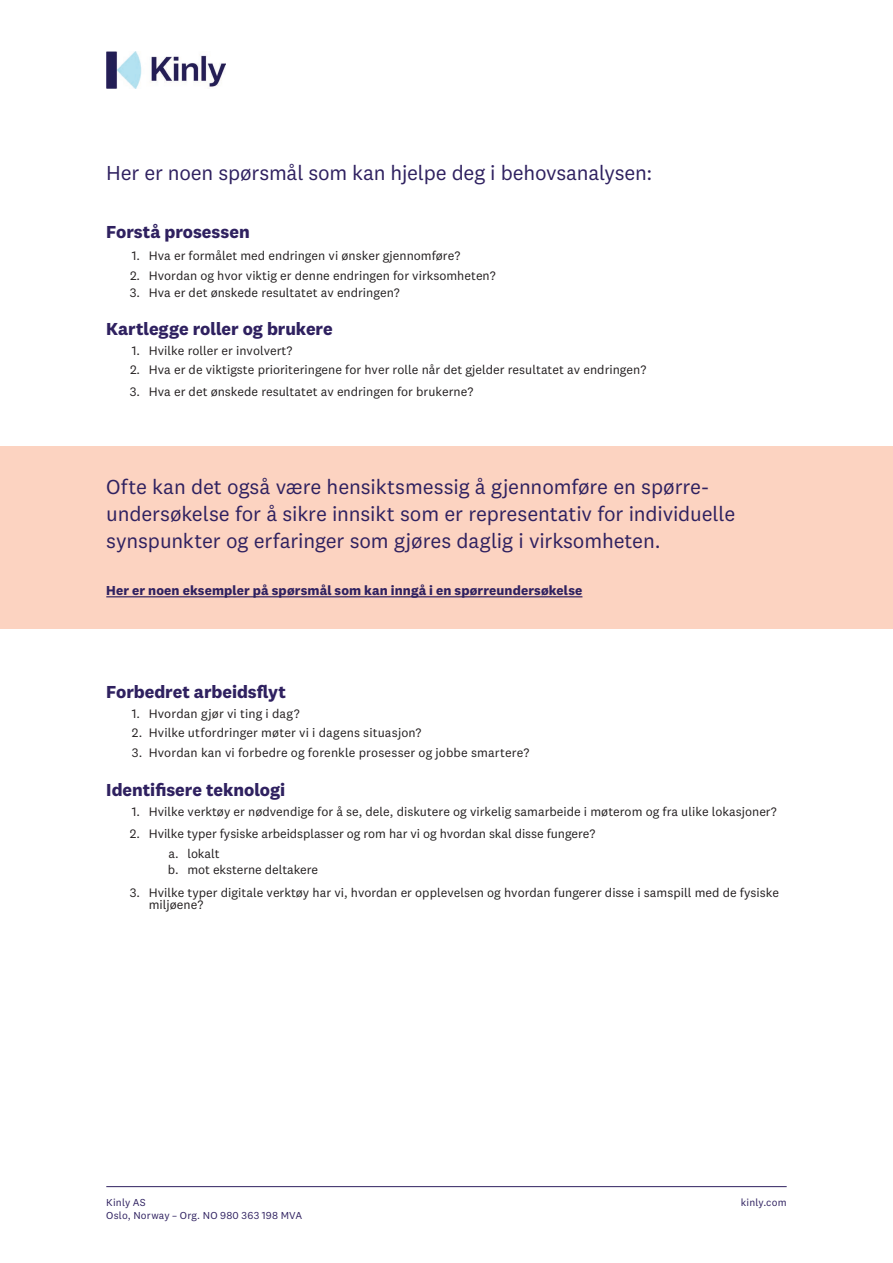
<style>
.page{position:relative;width:893px;height:1263px;background:#fff}
.page>*{position:absolute;margin:0;border:0;box-sizing:border-box;transform-origin:0 0}
.t1{font:21px/27px "National 2";letter-spacing:-.005em;color:#2f2160}
.t2{font:700 18px "National 2";color:#2f2160}
.t3{font:700 13.5px "National 2";letter-spacing:.01em;color:#2f2160}
.t4{font:12.75px/19.5px "National 2";color:#231f20}
.t5{font:10.5px/12.6px "National 2";letter-spacing:.015em;color:#2f2160}
</style>
<div class="page">
<hr style="left:106px;top:1186px;width:681px;height:1px;background:#2f2160">
<img style="left:106px;top:52px;width:119px;height:37px">
<div style="left:0;top:446px;width:893px;height:183px;background:#fcd3c1"></div>
<hr style="left:106px;top:596px;width:476px;height:1px;background:#2f2160">
<h1 class="t1" style="left:106px;top:159px;width:547px">Her er noen spørsmål som kan hjelpe deg i behovsanalysen:</h1>
<h2 class="t2" style="left:106px;top:220px;width:145px">Forstå prosessen</h2>
<p class="t4" style="left:132px;top:246px;width:330px">1. Hva er formålet med endringen vi ønsker gjennomføre?</p>
<p class="t4" style="left:130px;top:266px;width:367px">2. Hvordan og hvor viktig er denne endringen for virksomheten?</p>
<p class="t4" style="left:130px;top:282px;width:271px">3. Hva er det ønskede resultatet av endringen?</p>
<h2 class="t2" style="left:106px;top:318px;width:228px">Kartlegge roller og brukere</h2>
<p class="t4" style="left:132px;top:340px;width:162px">1. Hvilke roller er involvert?</p>
<p class="t4" style="left:130px;top:360px;width:518px">2. Hva er de viktigste prioriteringene for hver rolle når det gjelder resultatet av endringen?</p>
<p class="t4" style="left:130px;top:382px;width:345px">3. Hva er det ønskede resultatet av endringen for brukerne?</p>
<h1 class="t1" style="left:106px;top:473px;width:630px">Ofte kan det også være hensiktsmessig å gjennomføre en spørre&shy;undersøkelse for å sikre innsikt som er representativ for individuelle synspunkter og erfaringer som gjøres daglig i virksomheten.</h1>
<p class="t3" style="left:106px;top:582px;width:478px">Her er noen eksempler på spørsmål som kan inngå i en spørreundersøkelse</p>
<h2 class="t2" style="left:106px;top:681px;width:181px">Forbedret arbeidsflyt</h2>
<p class="t4" style="left:132px;top:704px;width:169px">1. Hvordan gjør vi ting i dag?</p>
<p class="t4" style="left:132px;top:723px;width:291px">2. Hvilke utfordringer møter vi i dagens situasjon?</p>
<p class="t4" style="left:132px;top:743px;width:399px">3. Hvordan kan vi forbedre og forenkle prosesser og jobbe smartere?</p>
<h2 class="t2" style="left:106px;top:779px;width:181px">Identifisere teknologi</h2>
<p class="t4" style="left:132px;top:801px;width:646px">1. Hvilke verktøy er nødvendige for å se, dele, diskutere og virkelig samarbeide i møterom og fra ulike lokasjoner?</p>
<p class="t4" style="left:169px;top:824px;width:428px;text-indent:-39px">2. Hvilke typer fysiske arbeidsplasser og rom har vi og hvordan skal disse fungere? a. lokalt</p>
<p class="t4" style="left:168px;top:860px;width:152px">b. mot eksterne deltakere</p>
<p class="t4" style="left:149px;top:886px;width:632px;line-height:12.5px;text-indent:-19px">3. Hvilke typer digitale verktøy har vi, hvordan er opplevelsen og hvordan fungerer disse i samspill med de fysiske miljøene?</p>
<p class="t5" style="left:106px;top:1196px;width:198px">Kinly AS<br>Oslo, Norway – Org. NO 980 363 198 MVA</p>
<p class="t5" style="left:741px;top:1196px;width:47px">kinly.com</p>
</div>
